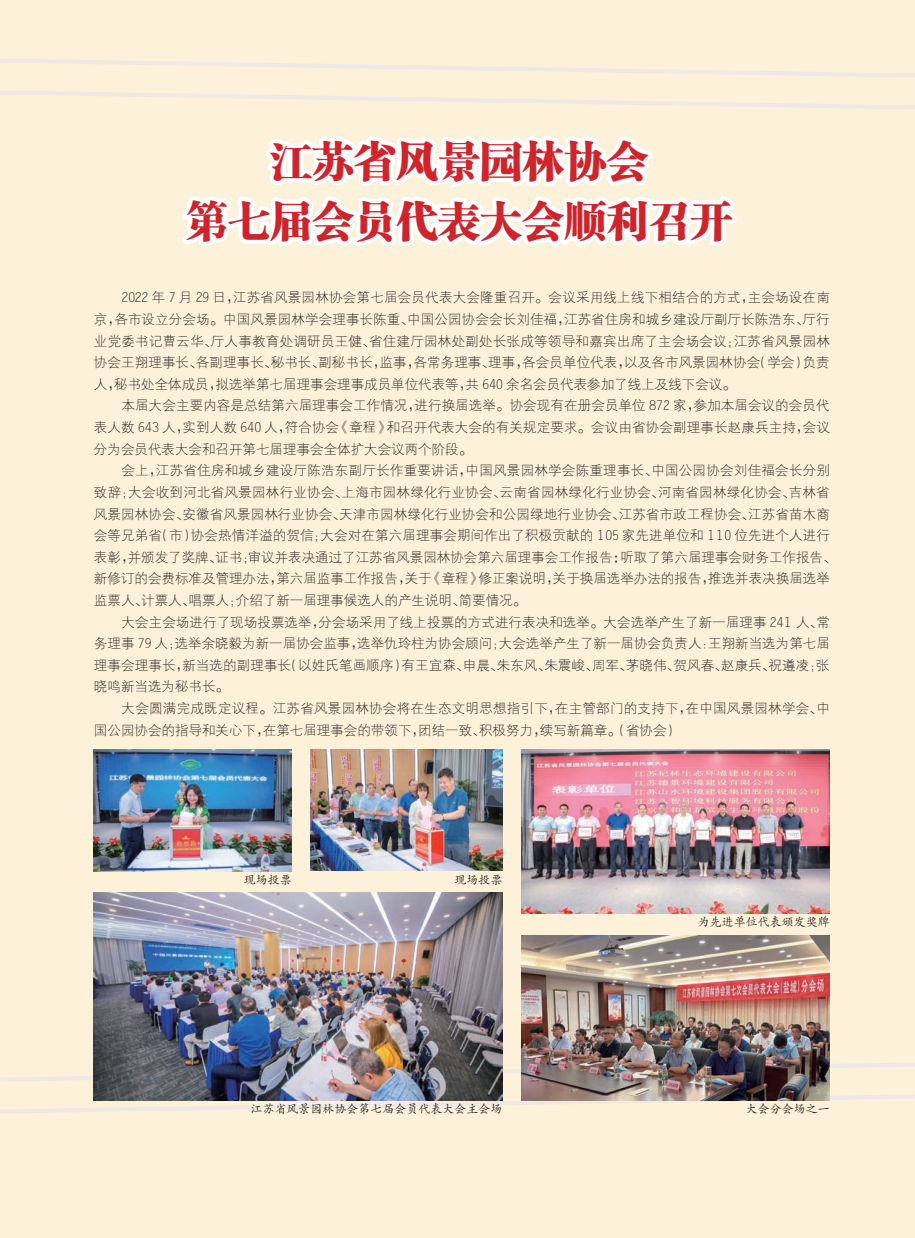
<style>
.page{position:relative;width:915px;height:1238px;background:#fff}
.page>*{position:absolute;margin:0;border:0;box-sizing:border-box;transform-origin:0 0}
.正文细等线_9pt{font:42px "FZCSK GBK1 0";color:#d1232a}
.正文细等线_9pt-2{font:13.5px/21.6px "FZXDXK GBK1 0";letter-spacing:.005em;color:#231f20;text-align:justify}
.图说{font:12px "FZKTK GBK1 0";color:#231f20}
</style>
<div class="page">
<div style="left:0;top:0;width:914px;height:1237px;background:#fef1d9"></div>
<svg style="left:0;top:1060px;width:914px;height:53px"></svg>
<svg style="left:0;top:59px;width:914px;height:188px"></svg>
<img style="left:94px;top:892px;width:408px;height:208px">
<img style="left:521px;top:749px;width:308px;height:164px">
<img style="left:521px;top:935px;width:308px;height:165px">
<img style="left:94px;top:749px;width:198px;height:122px">
<img style="left:310px;top:749px;width:192px;height:121px">
<p class="正文细等线_9pt" style="left:270px;top:137px;width:380px">江苏省风景园林协会</p>
<p class="正文细等线_9pt" style="left:186px;top:197px;width:548px">第七届会员代表大会顺利召开</p>
<p class="正文细等线_9pt-2" style="left:94px;top:287px;width:737px;text-indent:28px">2022 年 7 月 29 日，江苏省风景园林协会第七届会员代表大会隆重召开。会议采用线上线下相结合的方式，主会场设在南京，各市设立分会场。中国风景园林学会理事长陈重、中国公园协会会长刘佳福，江苏省住房和城乡建设厅副厅长陈浩东、厅行业党委书记曹云华、厅人事教育处调研员王健、省住建厅园林处副处长张成等领导和嘉宾出席了主会场会议；江苏省风景园林协会王翔理事长、各副理事长、秘书长、副秘书长，监事，各常务理事、理事，各会员单位代表，以及各市风景园林协会（学会）负责人，秘书处全体成员，拟选举第七届理事会理事成员单位代表等，共 640 余名会员代表参加了线上及线下会议。</p>
<p class="正文细等线_9pt-2" style="left:94px;top:395px;width:737px;text-indent:28px">本届大会主要内容是总结第六届理事会工作情况，进行换届选举。协会现有在册会员单位 872 家，参加本届会议的会员代表人数 643 人，实到人数 640 人，符合协会《章程》和召开代表大会的有关规定要求。会议由省协会副理事长赵康兵主持，会议分为会员代表大会和召开第七届理事会全体扩大会议两个阶段。</p>
<p class="正文细等线_9pt-2" style="left:94px;top:460px;width:743px;text-align:left;text-indent:28px">会上，江苏省住房和城乡建设厅陈浩东副厅长作重要讲话，中国风景园林学会陈重理事长、中国公园协会刘佳福会长分别致辞；大会收到河北省风景园林行业协会、上海市园林绿化行业协会、云南省园林绿化行业协会、河南省园林绿化协会、吉林省风景园林协会、安徽省风景园林行业协会、天津市园林绿化行业协会和公园绿地行业协会、江苏省市政工程协会、江苏省苗木商会等兄弟省（市）协会热情洋溢的贺信；大会对在第六届理事会期间作出了积极贡献的 105 家先进单位和 110 位先进个人进行表彰，并颁发了奖牌、证书；审议并表决通过了江苏省风景园林协会第六届理事会工作报告 ; 听取了第六届理事会财务工作报告、新修订的会费标准及管理办法，第六届监事工作报告，关于《章程》修正案说明，关于换届选举办法的报告，推选并表决换届选举监票人、计票人、唱票人；介绍了新一届理事候选人的产生说明、简要情况。</p>
<p class="正文细等线_9pt-2" style="left:94px;top:611px;width:737px;text-indent:28px">大会主会场进行了现场投票选举，分会场采用了线上投票的方式进行表决和选举。大会选举产生了新一届理事 241 人、常务理事 79 人；选举余晓毅为新一届协会监事，选举仇玲柱为协会顾问；大会选举产生了新一届协会负责人：王翔新当选为第七届理事会理事长，新当选的副理事长（以姓氏笔画顺序）有王宜森、申晨、朱东风、朱震峻、周军、茅晓伟、贺风春、赵康兵、祝遵凌；张晓鸣新当选为秘书长。</p>
<p class="正文细等线_9pt-2" style="left:94px;top:698px;width:737px;text-indent:28px">大会圆满完成既定议程。江苏省风景园林协会将在生态文明思想指引下，在主管部门的支持下，在中国风景园林学会、中国公园协会的指导和关心下，在第七届理事会的带领下，团结一致、积极努力，续写新篇章。（省协会）</p>
<p class="图说" style="left:244px;top:874px;width:49px">现场投票</p>
<p class="图说" style="left:454px;top:874px;width:49px">现场投票</p>
<p class="图说" style="left:697px;top:915px;width:133px">为先进单位代表颁发奖牌</p>
<p class="图说" style="left:250px;top:1102px;width:253px">江苏省风景园林协会第七届会员代表大会主会场</p>
<p class="图说" style="left:745px;top:1102px;width:85px">大会分会场之一</p>
</div>
